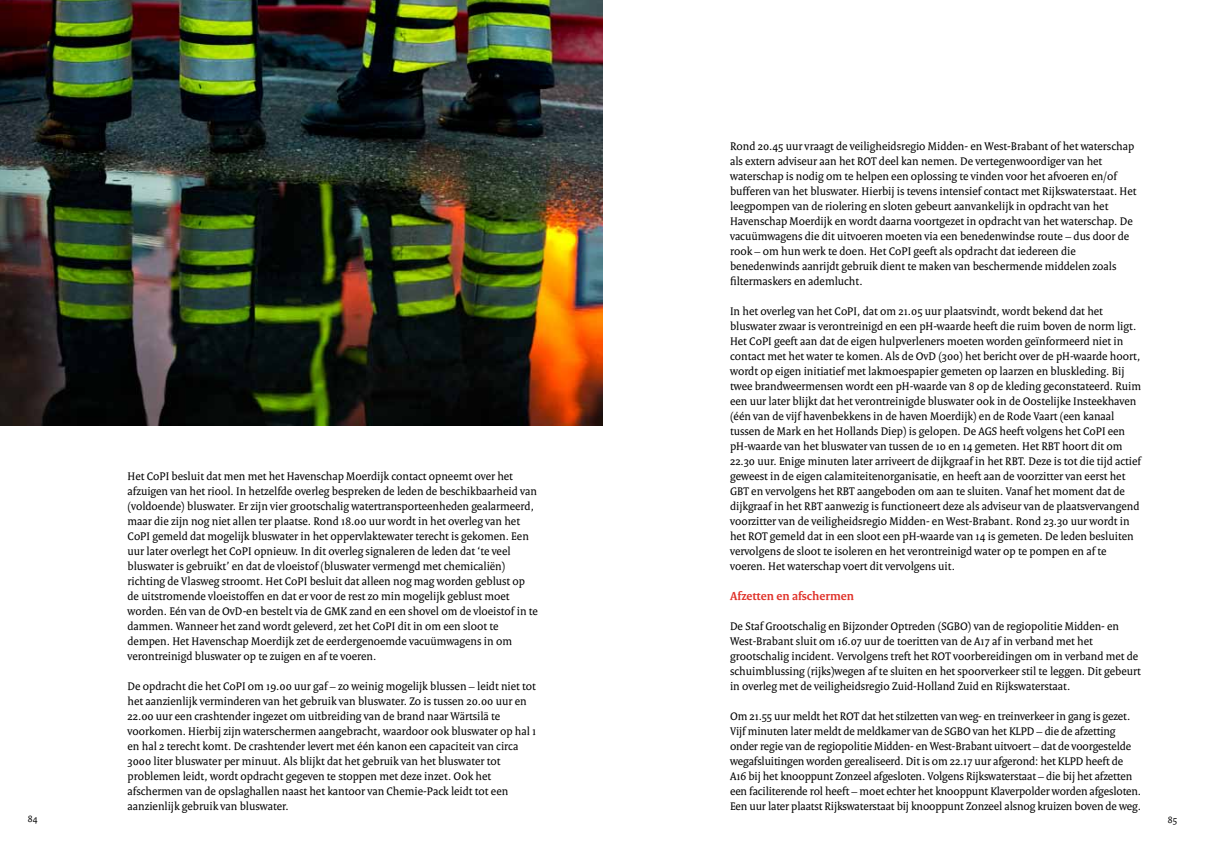
<style>
.page{position:relative;width:1205px;height:851px;background:#fff}
.page>*{position:absolute;margin:0;border:0;box-sizing:border-box;transform-origin:0 0}
.t1{font:700 12.5px "Rijksoverheid Serif";color:#e0332b}
.t2{font:11.88px/15px "Rijksoverheid Serif";color:#000}
.t3{font:10px "Rijksoverheid Serif";color:#000}
</style>
<div class="page">
<img style="left:0;top:0;width:602px;height:425px">
<p class="t2" style="left:128px;top:468px;width:412px">Het CoPI besluit dat men met het Havenschap Moerdijk contact opneemt over het afzuigen van het riool. In hetzelfde overleg bespreken de leden de beschikbaarheid van (voldoende) bluswater. Er zijn vier grootschalig watertransporteenheden gealarmeerd, maar die zijn nog niet allen ter plaatse. Rond 18.00 uur wordt in het overleg van het CoPI gemeld dat mogelijk bluswater in het oppervlaktewater terecht is gekomen. Een uur later overlegt het CoPI opnieuw. In dit overleg signaleren de leden dat ‘te veel bluswater is gebruikt’ en dat de vloeistof (bluswater vermengd met chemicaliën) richting de Vlasweg stroomt. Het CoPI besluit dat alleen nog mag worden geblust op de uitstromende vloeistoffen en dat er voor de rest zo min mogelijk geblust moet worden. Eén van de OvD-en bestelt via de GMK zand en een shovel om de vloeistof in te dammen. Wanneer het zand wordt geleverd, zet het CoPI dit in om een sloot te dempen. Het Havenschap Moerdijk zet de eerdergenoemde vacuümwagens in om verontreinigd bluswater op te zuigen en af te voeren.</p>
<p class="t2" style="left:128px;top:678px;width:410px">De opdracht die het CoPI om 19.00 uur gaf – zo weinig mogelijk blussen – leidt niet tot het aanzienlijk verminderen van het gebruik van bluswater. Zo is tussen 20.00 uur en 22.00 uur een crashtender ingezet om uitbreiding van de brand naar Wärtsilä te voorkomen. Hierbij zijn waterschermen aangebracht, waardoor ook bluswater op hal 1 en hal 2 terecht komt. De crashtender levert met één kanon een capaciteit van circa 3000 liter bluswater per minuut. Als blijkt dat het gebruik van het bluswater tot problemen leidt, wordt opdracht gegeven te stoppen met deze inzet. Ook het afschermen van de opslaghallen naast het kantoor van Chemie-Pack leidt tot een aanzienlijk gebruik van bluswater.</p>
<p class="t2" style="left:730px;top:138px;width:408px">Rond 20.45 uur vraagt de veiligheidsregio Midden- en West-Brabant of het waterschap als extern adviseur aan het ROT deel kan nemen. De vertegenwoordiger van het waterschap is nodig om te helpen een oplossing te vinden voor het afvoeren en/of bufferen van het bluswater. Hierbij is tevens intensief contact met Rijkswaterstaat. Het leegpompen van de riolering en sloten gebeurt aanvankelijk in opdracht van het Havenschap Moerdijk en wordt daarna voortgezet in opdracht van het waterschap. De vacuümwagens die dit uitvoeren moeten via een benedenwindse route – dus door de rook – om hun werk te doen. Het CoPI geeft als opdracht dat iedereen die benedenwinds aanrijdt gebruik dient te maken van beschermende middelen zoals filtermaskers en ademlucht.</p>
<p class="t2" style="left:730px;top:303px;width:412px">In het overleg van het CoPI, dat om 21.05 uur plaatsvindt, wordt bekend dat het bluswater zwaar is verontreinigd en een pH-waarde heeft die ruim boven de norm ligt.<br>Het CoPI geeft aan dat de eigen hulpverleners moeten worden geïnformeerd niet in contact met het water te komen. Als de OvD (300) het bericht over de pH-waarde hoort, wordt op eigen initiatief met lakmoespapier gemeten op laarzen en bluskleding. Bij twee brandweermensen wordt een pH-waarde van 8 op de kleding geconstateerd. Ruim een uur later blijkt dat het verontreinigde bluswater ook in de Oostelijke Insteekhaven (één van de vijf havenbekkens in de haven Moerdijk) en de Rode Vaart (een kanaal tussen de Mark en het Hollands Diep) is gelopen. De AGS heeft volgens het CoPI een pH-waarde van het bluswater van tussen de 10 en 14 gemeten. Het RBT hoort dit om 22.30 uur. Enige minuten later arriveert de dijkgraaf in het RBT. Deze is tot die tijd actief geweest in de eigen calamiteitenorganisatie, en heeft aan de voorzitter van eerst het GBT en vervolgens het RBT aangeboden om aan te sluiten. Vanaf het moment dat de dijkgraaf in het RBT aanwezig is functioneert deze als adviseur van de plaatsvervangend voorzitter van de veiligheidsregio Midden- en West-Brabant. Rond 23.30 uur wordt in het ROT gemeld dat in een sloot een pH-waarde van 14 is gemeten. De leden besluiten vervolgens de sloot te isoleren en het verontreinigd water op te pompen en af te voeren. Het waterschap voert dit vervolgens uit.</p>
<p class="t1" style="left:730px;top:588px;width:125px">Afzetten en afschermen</p>
<p class="t2" style="left:730px;top:618px;width:412px">De Staf Grootschalig en Bijzonder Optreden (SGBO) van de regiopolitie Midden- en West-Brabant sluit om 16.07 uur de toeritten van de A17 af in verband met het grootschalig incident. Vervolgens treft het ROT voorbereidingen om in verband met de schuimblussing (rijks)wegen af te sluiten en het spoorverkeer stil te leggen. Dit gebeurt in overleg met de veiligheidsregio Zuid-Holland Zuid en Rijkswaterstaat.</p>
<p class="t2" style="left:730px;top:708px;width:413px">Om 21.55 uur meldt het ROT dat het stilzetten van weg- en treinverkeer in gang is gezet.<br>Vijf minuten later meldt de meldkamer van de SGBO van het KLPD – die de afzetting onder regie van de regiopolitie Midden- en West-Brabant uitvoert – dat de voorgestelde wegafsluitingen worden gerealiseerd. Dit is om 22.17 uur afgerond: het KLPD heeft de A16 bij het knooppunt Zonzeel afgesloten. Volgens Rijkswaterstaat – die bij het afzetten een faciliterende rol heeft – moet echter het knooppunt Klaverpolder worden afgesloten.<br>Een uur later plaatst Rijkswaterstaat bij knooppunt Zonzeel alsnog kruizen boven de weg.</p>
<p class="t3" style="left:28px;top:813px;width:11px">84</p>
<p class="t3" style="left:1168px;top:813px;width:11px">85</p>
</div>
